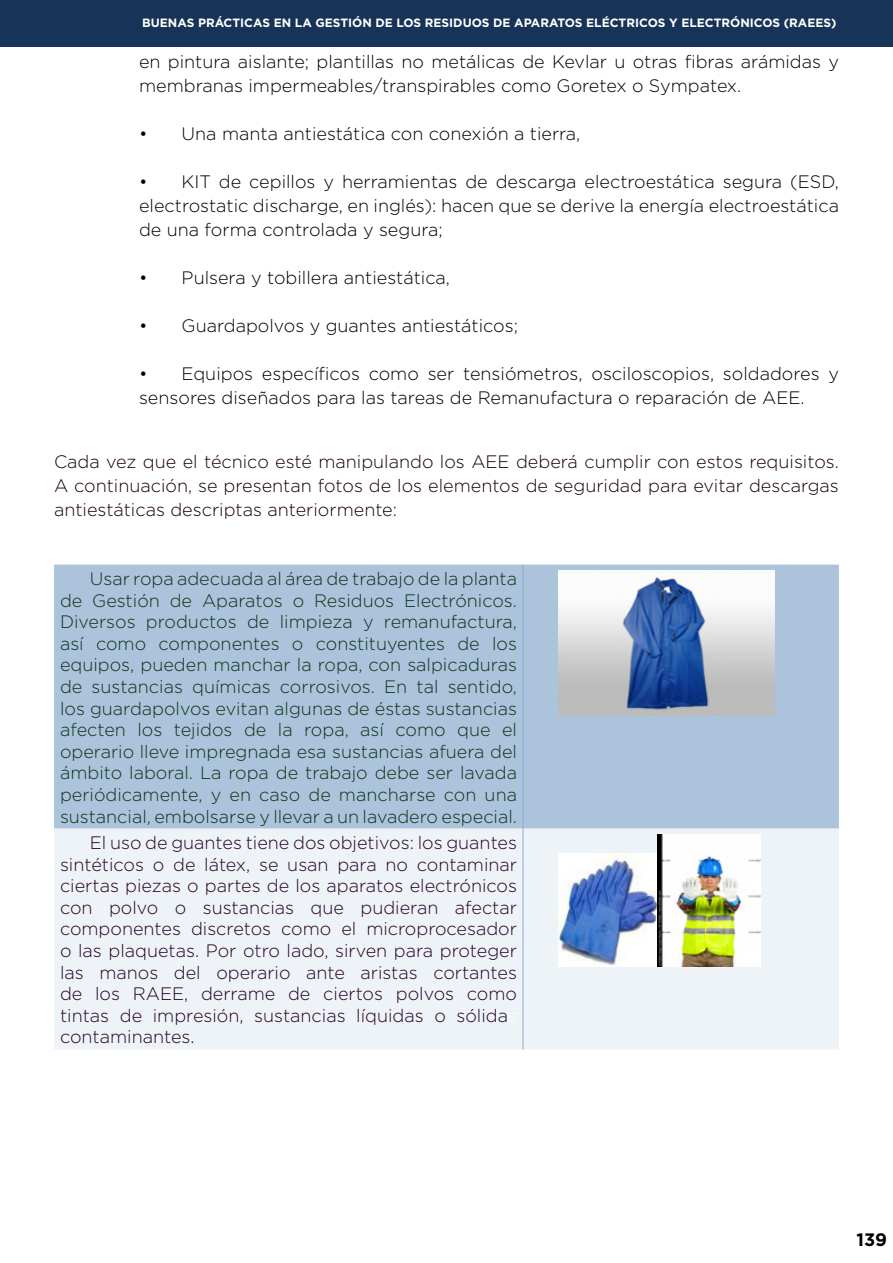
<style>
.page{position:relative;width:893px;height:1263px;background:#fff}
.page>*{position:absolute;margin:0;border:0;box-sizing:border-box;transform-origin:0 0}
.t1{font:300 18px/24px "Gotham";color:#000}
.t2{font:300 18px/21.6px "Gotham";color:#113119;text-align:justify}
.t3{font:300 18px/21.6px "Gotham";color:#240027;text-align:justify}
.t4{font:300 18px/24px "Gotham";color:#180000;text-align:justify}
.t5{font:700 18px "Gotham";color:#000}
.t6{font:700 12px "Gotham";color:#fff}
.s1{color:#fff}
</style>
<div class="page">
<div style="left:0;top:0;width:893px;height:46px;background:#173357"></div>
<div style="left:54px;top:565px;width:785px;height:264px;background:#abc4dc"></div>
<div style="left:54px;top:829px;width:785px;height:220px;background:#eef3f8"></div>
<hr style="left:523px;top:565px;width:1px;height:264px;background:#8eaadb">
<hr style="left:523px;top:829px;width:1px;height:220px;background:#8eaadb">
<img style="left:559px;top:571px;width:216px;height:145px">
<img style="left:559px;top:854px;width:99px;height:112px">
<img style="left:658px;top:835px;width:102px;height:131px">
<p class="t6" style="left:142px;top:15px;width:696px">BUENAS PRÁCTICAS EN LA GESTIÓN DE LOS RESIDUOS DE APARATOS ELÉCTRICOS Y ELECTRÓNICOS (RAEES)</p>
<p class="t1" style="left:139px;top:50px;width:701px">en pintura aislante; plantillas no metálicas de Kevlar u otras fibras arámidas y membranas impermeables/transpirables como Goretex o Sympatex.</p>
<p class="t1" style="left:139px;top:122px;width:443px">• Una manta antiestática con conexión a tierra,</p>
<p class="t1" style="left:139px;top:170px;width:701px;text-align:justify">• KIT de cepillos y herramientas de descarga electroestática segura (ESD, electrostatic discharge, en inglés): hacen que se derive la energía electroestática de una forma controlada y segura;</p>
<p class="t1" style="left:139px;top:266px;width:313px">• Pulsera y tobillera antiestática,</p>
<p class="t1" style="left:139px;top:314px;width:380px">• Guardapolvos y guantes antiestáticos;</p>
<p class="t1" style="left:139px;top:362px;width:701px">• Equipos específicos como ser tensiómetros, osciloscopios, soldadores y sensores diseñados para las tareas de Remanufactura o reparación de AEE.</p>
<p class="t4" style="left:54px;top:449px;width:786px">Cada vez que el técnico esté manipulando los AEE deberá cumplir con estos requisitos.<br>A continuación, se presentan fotos de los elementos de seguridad para evitar descargas antiestáticas descriptas anteriormente:</p>
<p class="t2" style="left:60px;top:567px;width:459px;text-indent:30px">Usar ropa adecuada al área de trabajo de la planta de Gestión de Aparatos o Residuos Electrónicos.<br>Diversos productos de limpieza y remanufactura, así como componentes o constituyentes de los equipos, pueden manchar la ropa, con salpicaduras de sustancias químicas corrosivos. En tal sentido, los guardapolvos evitan algunas de éstas sustancias afecten los tejidos de la ropa, así como que el operario lleve impregnada esa sustancias afuera del ámbito laboral. La ropa de trabajo debe ser lavada periódicamente, y en caso de mancharse con una sustancial, embolsarse y llevar a un lavadero especial.</p>
<p class="t3" style="left:60px;top:831px;width:459px;text-indent:30px">El uso de guantes tiene dos objetivos: los guantes sintéticos o de látex, se usan para no contaminar ciertas piezas o partes de los aparatos electrónicos con polvo o sustancias que pudieran afectar componentes discretos como el microprocesador o las plaquetas. Por otro lado, sirven para proteger las manos del operario ante aristas cortantes de los RAEE, derrame de ciertos polvos como tintas de impresión, sustancias líquidas o sólida<span class="s1">s </span>contaminantes.</p>
<p class="t5" style="left:856px;top:1227px;width:32px">139</p>
</div>
